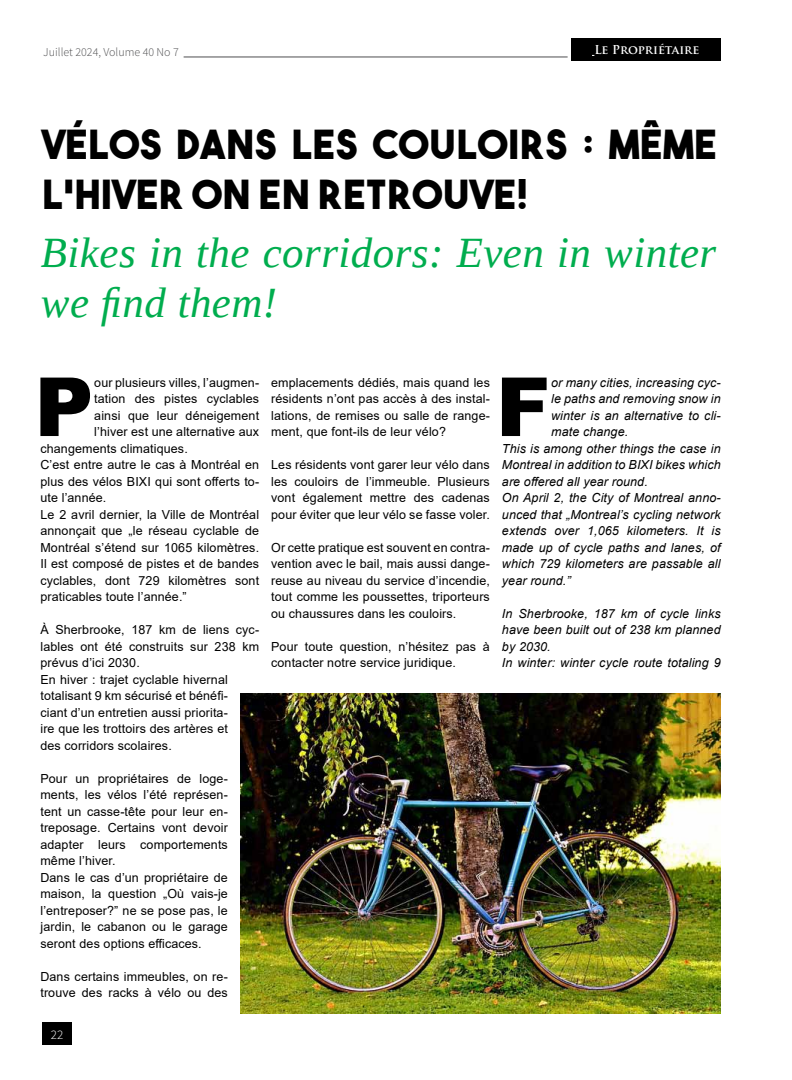
<style>
.page{position:relative;width:792px;height:1080px;background:#fff}
.page>*{position:absolute;margin:0;border:0;box-sizing:border-box;transform-origin:0 0}
.t1{font:900 81.7px "Arial";color:#000}
.t2{font:italic 43px/50px "Liberation Serif";letter-spacing:.01em;color:#00ad4e}
.t3{font:40px/50px "The Bold Font";letter-spacing:.025em;color:#000}
.t4{font:300 13px "Source Sans Pro";color:#fff}
.t5{font:12.5px/16.5px "Arial";letter-spacing:.01em;color:#000}
.t6{font:italic 12.5px/16.5px "Arial";letter-spacing:.01em;color:#000}
.t7{font:300 12px "Source Sans Pro";color:#4d4d4f}
.t8{font:700 12px "Trajan Pro";color:#fff}
</style>
<div class="page">
<img style="left:241px;top:693px;width:480px;height:320px">
<hr style="left:184px;top:57px;width:384px;height:1px;background:#4d4d4f">
<div style="left:42px;top:1023px;width:30px;height:22px;background:#000"></div>
<div style="left:571px;top:39px;width:150px;height:22px;background:#000"></div>
<p class="t7" style="left:43px;top:44px;width:137px">Juillet 2024, Volume 40 No 7</p>
<p class="t8" style="left:594px;top:42px;width:107px">Le Propriétaire</p>
<h3 class="t3" style="left:42px;top:119px;width:676px">VÉLOS DANS LES COULOIRS : MÊME<br>L’HIVER ON EN RETROUVE!</h3>
<h2 class="t2" style="left:41px;top:227px;width:677px">Bikes in the corridors: Even in winter we find them!</h2>
<h1 class="t1" style="left:35px;top:348px;width:60px">P</h1>
<p class="t5" style="left:94px;top:374px;width:166px">our plusieurs villes, l’augmen-</p>
<p class="t5" style="left:94px;top:390px;width:166px">tation des pistes cyclables</p>
<p class="t5" style="left:94px;top:407px;width:166px">ainsi que leur déneigement</p>
<p class="t5" style="left:94px;top:423px;width:166px">l’hiver est une alternative aux</p>
<p class="t5" style="left:40px;top:440px;width:149px">changements climatiques.</p>
<p class="t5" style="left:40px;top:456px;width:220px">C’est entre autre le cas à Montréal en</p>
<p class="t5" style="left:40px;top:473px;width:220px">plus des vélos BIXI qui sont offerts to-</p>
<p class="t5" style="left:40px;top:489px;width:67px">ute l’année.</p>
<p class="t5" style="left:40px;top:506px;width:220px">Le 2 avril dernier, la Ville de Montréal</p>
<p class="t5" style="left:40px;top:522px;width:220px">annonçait que „le réseau cyclable de</p>
<p class="t5" style="left:40px;top:539px;width:220px">Montréal s’étend sur 1065 kilomètres.</p>
<p class="t5" style="left:40px;top:555px;width:220px">Il est composé de pistes et de bandes</p>
<p class="t5" style="left:40px;top:572px;width:220px">cyclables, dont 729 kilomètres sont</p>
<p class="t5" style="left:40px;top:588px;width:148px">praticables toute l’année.”</p>
<p class="t5" style="left:40px;top:621px;width:220px">À Sherbrooke, 187 km de liens cyc&shy;lables ont été construits sur 238 km prévus d’ici 2030.<br>En hiver : trajet cyclable hivernal totalisant 9 km sécurisé et bénéfi-<br>ciant d’un entretien aussi priorita-<br>ire que les trottoirs des artères et<br>des corridors scolaires.</p>
<p class="t5" style="left:40px;top:770px;width:189px">Pour un propriétaires de loge&shy;ments, les vélos l’été représen&shy;tent un casse-tête pour leur en&shy;treposage. Certains vont devoir adapter leurs comportements même l’hiver.<br>Dans le cas d’un propriétaire de maison, la question „Où vais-je l’entreposer?” ne se pose pas, le jardin, le cabanon ou le garage seront des options efficaces.</p>
<p class="t5" style="left:40px;top:968px;width:189px">Dans certains immeubles, on re&shy;trouve des racks à vélo ou des</p>
<p class="t5" style="left:271px;top:374px;width:220px;text-align:justify">emplacements dédiés, mais quand les résidents n’ont pas accès à des instal&shy;lations, de remises ou salle de range&shy;ment, que font-ils de leur vélo?</p>
<p class="t5" style="left:271px;top:456px;width:220px;text-align:justify">Les résidents vont garer leur vélo dans les couloirs de l’immeuble. Plusieurs vont également mettre des cadenas pour éviter que leur vélo se fasse voler.</p>
<p class="t5" style="left:271px;top:539px;width:220px;text-align:justify">Or cette pratique est souvent en contra&shy;vention avec le bail, mais aussi dange&shy;reuse au niveau du service d’incendie, tout comme les poussettes, triporteurs ou chaussures dans les couloirs.</p>
<p class="t5" style="left:271px;top:638px;width:220px">Pour toute question, n’hésitez pas à contacter notre service juridique.</p>
<h1 class="t1" style="left:496px;top:348px;width:56px">F</h1>
<p class="t6" style="left:551px;top:374px;width:171px">or many cities, increasing cyc-</p>
<p class="t6" style="left:551px;top:391px;width:171px">le paths and removing snow in</p>
<p class="t6" style="left:551px;top:407px;width:171px">winter is an alternative to cli-</p>
<p class="t6" style="left:551px;top:424px;width:79px">mate change.</p>
<p class="t6" style="left:502px;top:440px;width:220px">This is among other things the case in</p>
<p class="t6" style="left:502px;top:457px;width:220px">Montreal in addition to BIXI bikes which</p>
<p class="t6" style="left:502px;top:473px;width:147px">are offered all year round.</p>
<p class="t6" style="left:502px;top:490px;width:220px">On April 2, the City of Montreal anno-</p>
<p class="t6" style="left:502px;top:506px;width:220px">unced that „Montreal’s cycling network</p>
<p class="t6" style="left:502px;top:523px;width:220px">extends over 1,065 kilometers. It is</p>
<p class="t6" style="left:502px;top:539px;width:220px">made up of cycle paths and lanes, of</p>
<p class="t6" style="left:502px;top:556px;width:220px">which 729 kilometers are passable all</p>
<p class="t6" style="left:502px;top:572px;width:70px">year round.”</p>
<p class="t6" style="left:502px;top:605px;width:220px">In Sherbrooke, 187 km of cycle links have been built out of 238 km planned by 2030.<br>In winter: winter cycle route totaling 9</p>
<p class="t4" style="left:51px;top:1027px;width:14px">22</p>
</div>
